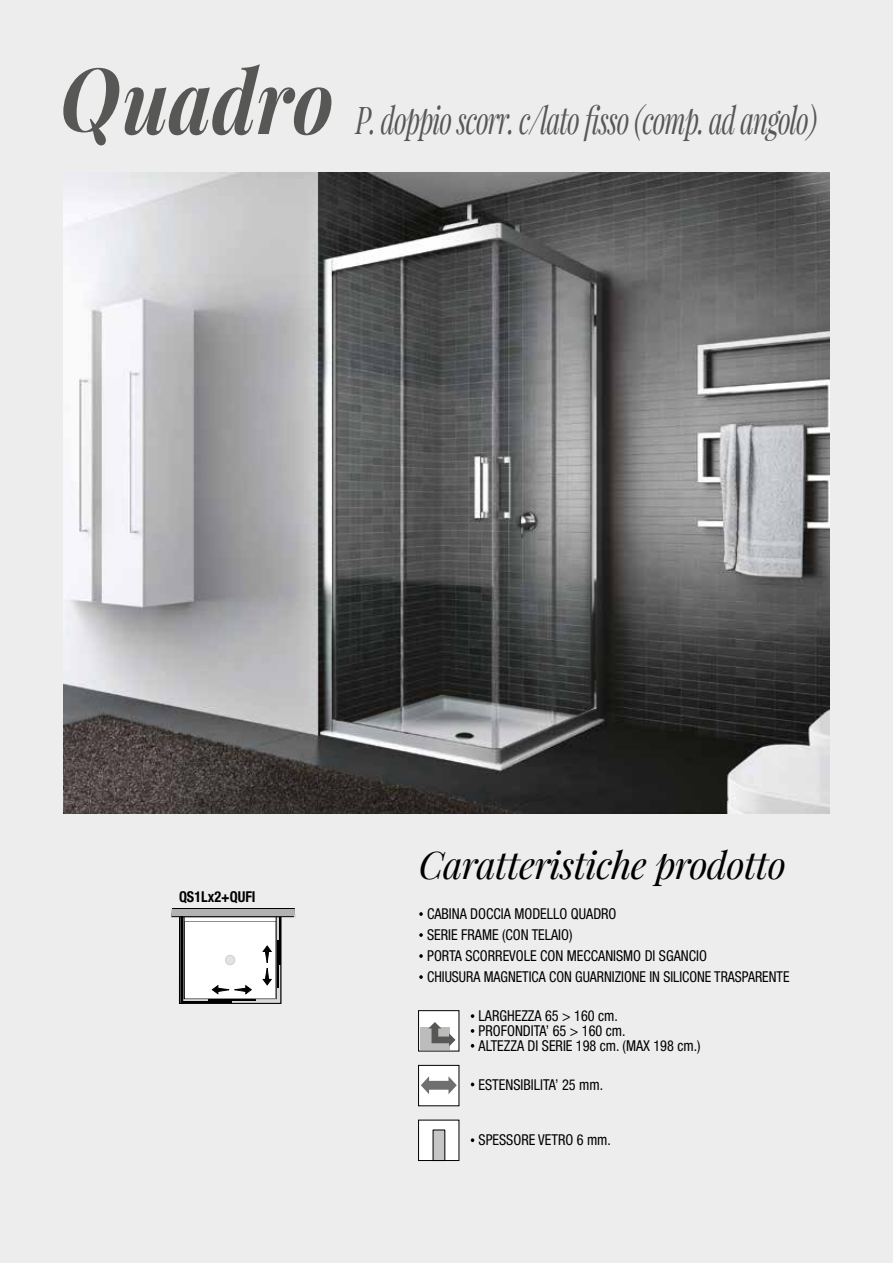
<style>
.page{position:relative;width:893px;height:1263px;background:#ededed}
.page>*{position:absolute;margin:0;border:0;box-sizing:border-box;transform-origin:0 0}
.t1{font:italic 37.5px "Playfair Display";letter-spacing:-.04em;color:#575756;scale:.7 1}
.t2{font:italic 37.5px "Playfair Display";letter-spacing:-.02em;color:#000}
.t3{font:15px/21px "Helvetica Roman Condensed";color:#000;scale:.95 1}
.t4{font:700 condensed 15px "Helvetica Neue LT Std";color:#000;scale:.95 1}
</style>
<div class="page">
<svg style="left:63px;top:64px;width:268px;height:81px"></svg>
<img style="left:64px;top:172px;width:765px;height:641px">
<svg style="left:179px;top:917px;width:102px;height:87px;background:#d9d9d9"></svg>
<div style="left:171px;top:908px;width:124px;height:9px;background:#b3b2b2"></div>
<div style="left:171px;top:908px;width:124px;height:9px;border:1px solid #000"></div>
<svg style="left:294px;top:908px;width:2px;height:10px"></svg>
<div style="left:181px;top:916px;width:2px;height:87px;border:1px solid #000"></div>
<svg style="left:171px;top:908px;width:2px;height:10px"></svg>
<svg style="left:419px;top:912px;width:4px;height:4px"></svg>
<svg style="left:419px;top:933px;width:4px;height:4px"></svg>
<svg style="left:419px;top:954px;width:4px;height:4px"></svg>
<svg style="left:419px;top:975px;width:4px;height:4px"></svg>
<div style="left:419px;top:1065px;width:40px;height:41px;background:#fff"></div>
<div style="left:418px;top:1065px;width:41px;height:41px;border:1px solid #000"></div>
<svg style="left:471px;top:1014px;width:3px;height:4px"></svg>
<svg style="left:471px;top:1029px;width:3px;height:4px"></svg>
<svg style="left:471px;top:1044px;width:3px;height:4px"></svg>
<svg style="left:421px;top:1076px;width:36px;height:18px"></svg>
<div style="left:419px;top:1011px;width:40px;height:40px;background:#fff"></div>
<div style="left:418px;top:1010px;width:41px;height:41px;border:1px solid #000"></div>
<div style="left:420px;top:1027px;width:30px;height:22px;background:#bcbcbc"></div>
<svg style="left:428px;top:1022px;width:27px;height:24px"></svg>
<svg style="left:471px;top:1082px;width:3px;height:4px"></svg>
<svg style="left:471px;top:1138px;width:3px;height:4px"></svg>
<div style="left:419px;top:1120px;width:40px;height:40px;background:#fff"></div>
<div style="left:418px;top:1120px;width:41px;height:41px;border:1px solid #000"></div>
<div style="left:433px;top:1130px;width:12px;height:30px;background:#c6c6c6"></div>
<h1 class="t1" style="left:355px;top:95px;width:661px">P. doppio scorr. c/lato fisso (comp. ad angolo)</h1>
<p class="t4" style="left:179px;top:888px;width:82px">QS1Lx2+QUFI</p>
<h1 class="t2" style="left:419px;top:839px;width:369px">Caratteristiche prodotto</h1>
<p class="t3" style="left:427px;top:903px;width:383px">CABINA DOCCIA MODELLO QUADRO<br>SERIE FRAME (CON TELAIO)<br>PORTA SCORREVOLE CON MECCANISMO DI SGANCIO<br>CHIUSURA MAGNETICA CON GUARNIZIONE IN SILICONE TRASPARENTE</p>
<p class="t3" style="left:479px;top:1001px;width:235px;line-height:29.7px">LARGHEZZA 65 &gt; 160 cm.<br>ALTEZZA DI SERIE 198 cm. (MAX 198 cm.)</p>
<p class="t3" style="left:479px;top:1074px;width:133px">ESTENSIBILITA’ 25 mm.</p>
<p class="t3" style="left:479px;top:1020px;width:156px">PROFONDITA’ 65 &gt; 160 cm.</p>
<p class="t3" style="left:479px;top:1129px;width:141px">SPESSORE VETRO 6 mm.</p>
</div>
